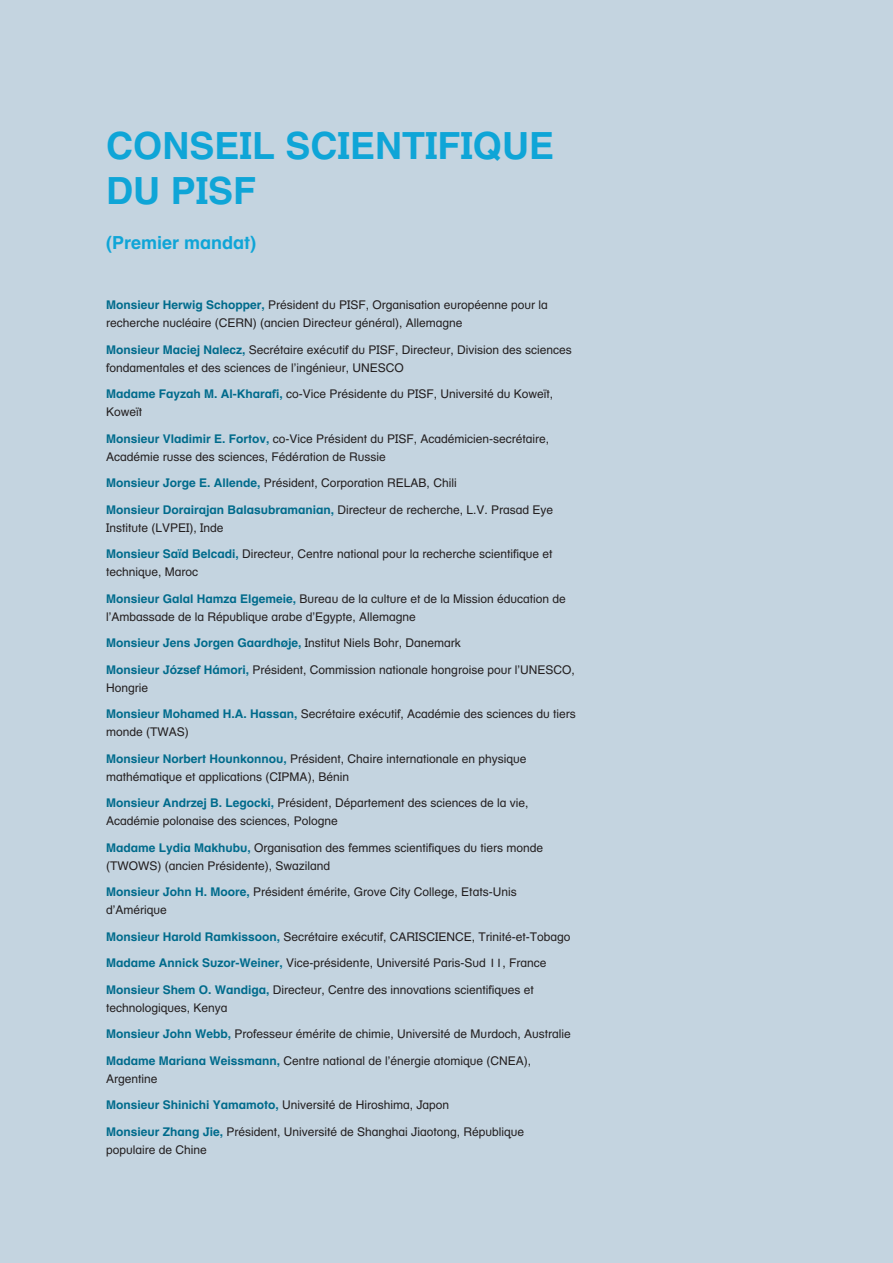
<style>
.page{position:relative;width:893px;height:1263px;background:#fff}
.page>*{position:absolute;margin:0;border:0;box-sizing:border-box;transform-origin:0 0}
.t1{font:700 37.5px/45px "Helvetica Textbook LT";color:#0fa5d7}
.t2{font:700 18px "Helvetica Textbook LT";color:#0fa5d7}
.t3{font:12px/18px "Helvetica Textbook LT";color:#231f20}
.t4{font:700 12px "Helvetica Textbook LT";color:#006b8c}
.s1{font-weight:700;color:#006b8c}
.s2{font-weight:400;color:#231f20}
</style>
<div class="page">
<div style="left:0;top:0;width:892px;height:1263px;background:#c4d4e0"></div>
<h1 class="t1" style="left:106px;top:126px;width:449px">CONSEIL SCIENTIFIQUE<br>DU PISF</h1>
<h2 class="t2" style="left:106px;top:235px;width:152px">(Premier mandat)</h2>
<p class="t3" style="left:106px;top:297px;width:443px"><span class="s1">Monsieur Herwig Schopper,</span> Président du PISF, Organisation européenne pour la recherche nucléaire (CERN) (ancien Directeur général), Allemagne</p>
<p class="t3" style="left:106px;top:342px;width:467px"><span class="s1">Monsieur Maciej Nalecz,</span> Secrétaire exécutif du PISF, Directeur, Division des sciences fondamentales et des sciences de l’ingénieur, UNESCO</p>
<p class="t3" style="left:106px;top:386px;width:448px"><span class="s1">Madame Fayzah M. Al-Kharafi,</span> co-Vice Présidente du PISF, Université du Koweït,<br>Koweït</p>
<p class="t3" style="left:106px;top:431px;width:444px"><span class="s1">Monsieur Vladimir E. Fortov,</span> co-Vice Président du PISF, Académicien-secrétaire,<br>Académie russe des sciences, Fédération de Russie</p>
<p class="t3" style="left:106px;top:475px;width:352px"><span class="s1">Monsieur Jorge E. Allende,</span> Président, Corporation RELAB, Chili</p>
<p class="t3" style="left:106px;top:502px;width:448px"><span class="s1">Monsieur Dorairajan Balasubramanian,</span> Directeur de recherche, L.V. Prasad Eye<br>Institute (LVPEI), Inde</p>
<p class="t3" style="left:106px;top:546px;width:448px"><span class="s1">Monsieur Saïd Belcadi,</span> Directeur, Centre national pour la recherche scientifique et technique, Maroc</p>
<p class="t3" style="left:106px;top:591px;width:461px"><span class="s1">Monsieur Galal Hamza Elgemeie,</span> Bureau de la culture et de la Mission éducation de l’Ambassade de la République arabe d’Egypte, Allemagne</p>
<p class="t4" style="left:106px;top:638px;width:356px">Monsieur Jens Jorgen Gaardhøje, <span class="s2">Institut Niels Bohr, Danemark</span></p>
<p class="t3" style="left:106px;top:662px;width:470px"><span class="s1">Monsieur József Hámori,</span> Président, Commission nationale hongroise pour l’UNESCO,<br>Hongrie</p>
<p class="t3" style="left:106px;top:706px;width:471px"><span class="s1">Monsieur Mohamed H.A. Hassan,</span> Secrétaire exécutif, Académie des sciences du tiers monde (TWAS)</p>
<p class="t3" style="left:106px;top:751px;width:422px"><span class="s1">Monsieur Norbert Hounkonnou,</span> Président, Chaire internationale en physique mathématique et applications (CIPMA), Bénin</p>
<p class="t3" style="left:106px;top:795px;width:424px"><span class="s1">Monsieur Andrzej B. Legocki,</span> Président, Département des sciences de la vie,<br>Académie polonaise des sciences, Pologne</p>
<p class="t3" style="left:106px;top:840px;width:438px"><span class="s1">Madame Lydia Makhubu,</span> Organisation des femmes scientifiques du tiers monde (TWOWS) (ancien Présidente), Swaziland</p>
<p class="t3" style="left:106px;top:884px;width:412px"><span class="s1">Monsieur John H. Moore,</span> Président émérite, Grove City College, Etats-Unis d’Amérique</p>
<p class="t3" style="left:106px;top:929px;width:466px"><span class="s1">Monsieur Harold Ramkissoon,</span> Secrétaire exécutif, CARISCIENCE, Trinité-et-Tobago</p>
<p class="t3" style="left:106px;top:955px;width:442px"><span class="s1">Madame Annick Suzor-Weiner,</span> Vice-présidente, Université Paris-Sud 11, France</p>
<p class="t3" style="left:106px;top:982px;width:429px"><span class="s1">Monsieur Shem O. Wandiga,</span> Directeur, Centre des innovations scientifiques et technologiques, Kenya</p>
<p class="t3" style="left:106px;top:1026px;width:466px"><span class="s1">Monsieur John Webb,</span> Professeur émérite de chimie, Université de Murdoch, Australie</p>
<p class="t3" style="left:106px;top:1053px;width:426px"><span class="s1">Madame Mariana Weissmann,</span> Centre national de l’énergie atomique (CNEA),<br>Argentine</p>
<p class="t3" style="left:106px;top:1097px;width:344px"><span class="s1">Monsieur Shinichi Yamamoto,</span> Université de Hiroshima, Japon</p>
<p class="t3" style="left:106px;top:1124px;width:419px"><span class="s1">Monsieur Zhang Jie,</span> Président, Université de Shanghai Jiaotong, République populaire de Chine</p>
</div>
